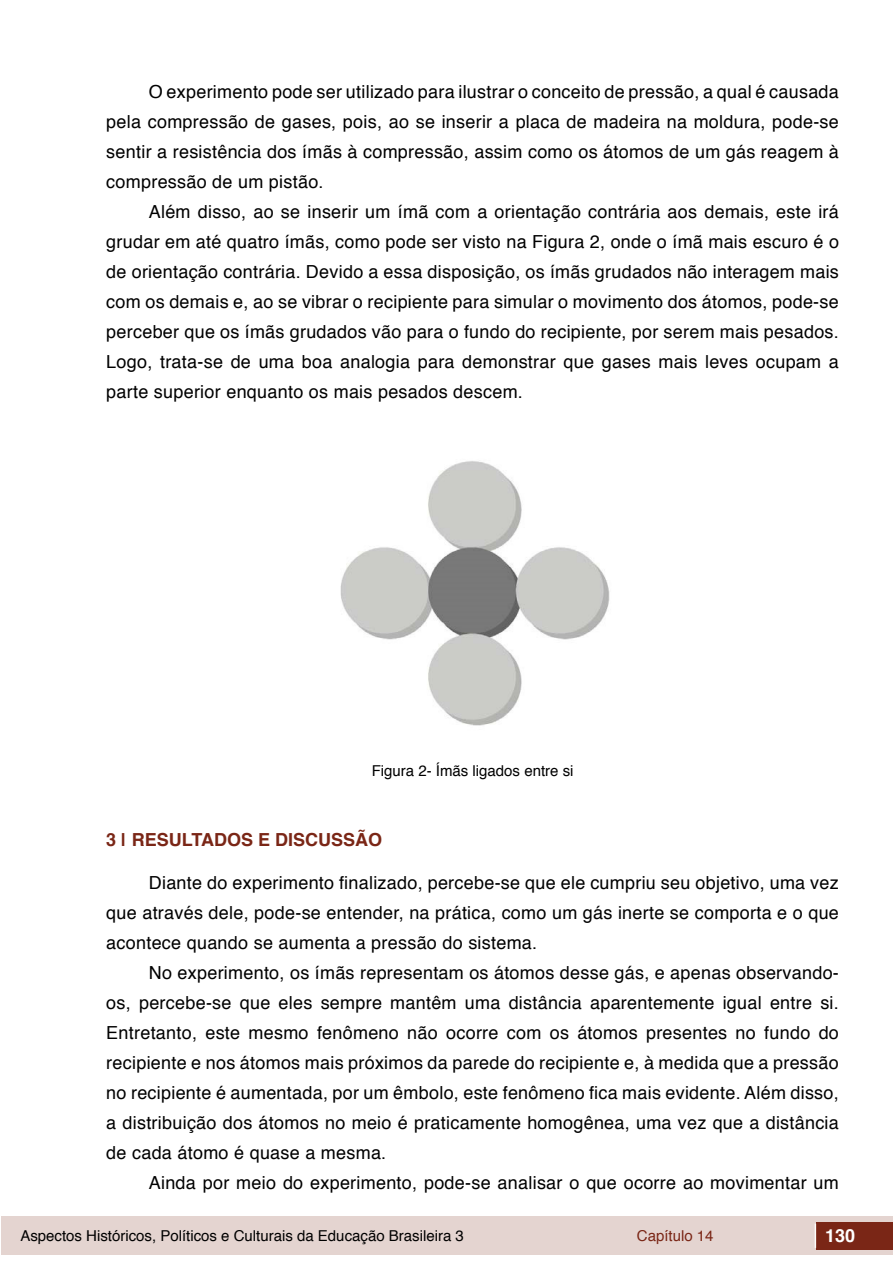
<style>
.page{position:relative;width:893px;height:1263px;background:#fff}
.page>*{position:absolute;margin:0;border:0;box-sizing:border-box;transform-origin:0 0}
.txt{font:18px/30px "Helvetica";letter-spacing:.015em;color:#000;text-align:justify}
.t1{font:700 18px "Helvetica";color:#7a2616}
.t2{font:700 18px "Helvetica";color:#fff}
.info_tab_gra_imag{font:15px "Helvetica";color:#000}
.t3{font:15px "Helvetica";color:#7a2616}
</style>
<div class="page">
<div style="left:1px;top:1216px;width:891px;height:38px;background:#e4d4d0"></div>
<div style="left:816px;top:1222px;width:77px;height:27px;background:#7a2616"></div>
<svg style="left:815px;top:1224px;width:1px;height:24px"></svg>
<img style="left:340px;top:461px;width:270px;height:265px">
<p class="txt" style="left:106px;top:77px;width:734px;text-indent:43px">O experimento pode ser utilizado para ilustrar o conceito de pressão, a qual é causada pela compressão de gases, pois, ao se inserir a placa de madeira na moldura, pode-se sentir a resistência dos ímãs à compressão, assim como os átomos de um gás reagem à compressão de um pistão.</p>
<p class="txt" style="left:106px;top:197px;width:734px;text-indent:43px">Além disso, ao se inserir um ímã com a orientação contrária aos demais, este irá grudar em até quatro ímãs, como pode ser visto na Figura 2, onde o ímã mais escuro é o de orientação contrária. Devido a essa disposição, os ímãs grudados não interagem mais com os demais e, ao se vibrar o recipiente para simular o movimento dos átomos, pode-se perceber que os ímãs grudados vão para o fundo do recipiente, por serem mais pesados.<br>Logo, trata-se de uma boa analogia para demonstrar que gases mais leves ocupam a parte superior enquanto os mais pesados descem.</p>
<p class="info_tab_gra_imag" style="left:372px;top:759px;width:203px">Figura 2- Ímãs ligados entre si</p>
<p class="t1" style="left:106px;top:825px;width:277px">3 | RESULTADOS E DISCUSSÃO</p>
<p class="txt" style="left:106px;top:868px;width:734px;text-indent:43px">Diante do experimento finalizado, percebe-se que ele cumpriu seu objetivo, uma vez que através dele, pode-se entender, na prática, como um gás inerte se comporta e o que acontece quando se aumenta a pressão do sistema.</p>
<p class="txt" style="left:106px;top:958px;width:734px;text-indent:43px">No experimento, os ímãs representam os átomos desse gás, e apenas observando&shy;os, percebe-se que eles sempre mantêm uma distância aparentemente igual entre si.<br>Entretanto, este mesmo fenômeno não ocorre com os átomos presentes no fundo do recipiente e nos átomos mais próximos da parede do recipiente e, à medida que a pressão no recipiente é aumentada, por um êmbolo, este fenômeno fica mais evidente. Além disso, a distribuição dos átomos no meio é praticamente homogênea, uma vez que a distância de cada átomo é quase a mesma.</p>
<p class="txt" style="left:149px;top:1168px;width:691px">Ainda por meio do experimento, pode-se analisar o que ocorre ao movimentar um</p>
<p class="info_tab_gra_imag" style="left:20px;top:1224px;width:445px">Aspectos Históricos, Políticos e Culturais da Educação Brasileira 3</p>
<p class="t3" style="left:637px;top:1224px;width:78px">Capítulo 14</p>
<p class="t2" style="left:825px;top:1221px;width:32px">130</p>
</div>
